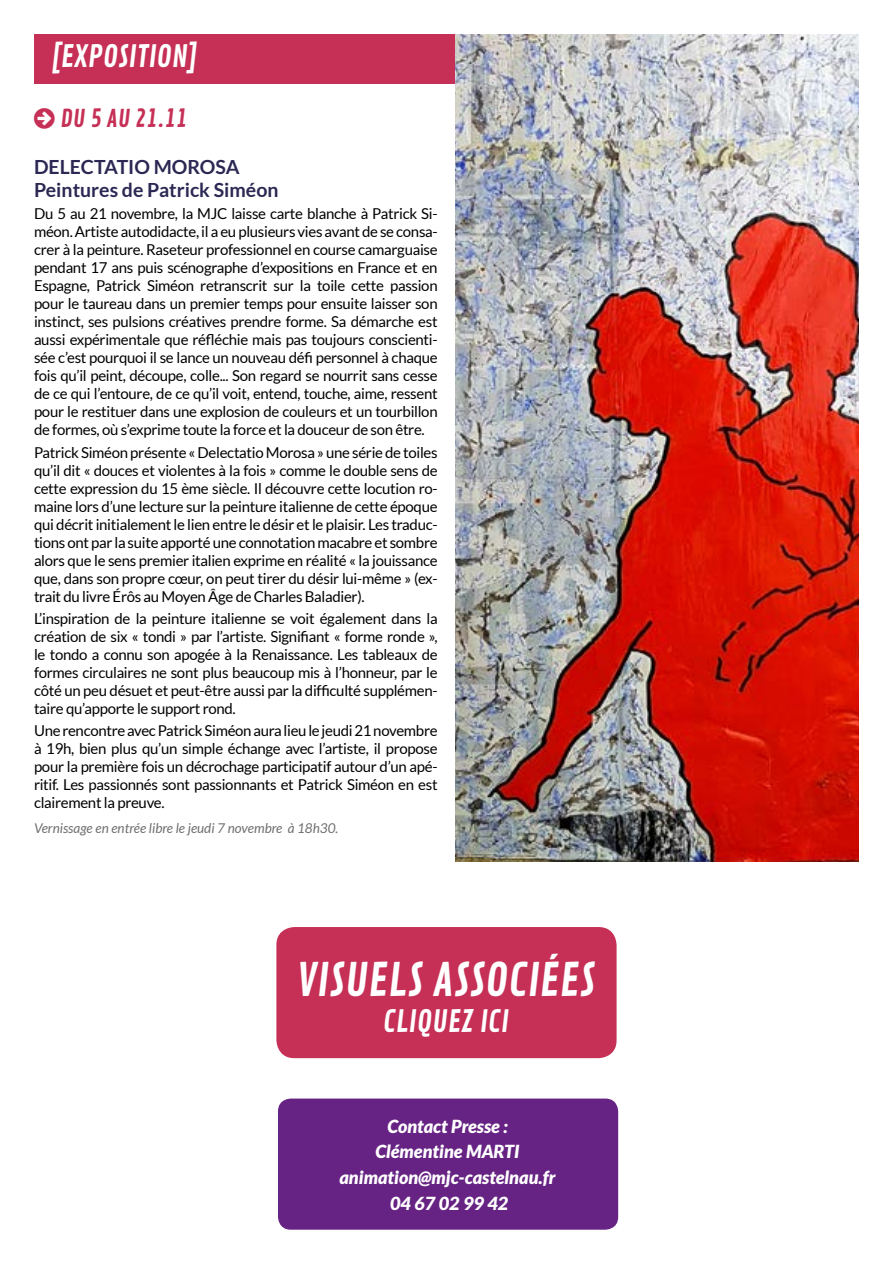
<style>
.page{position:relative;width:893px;height:1263px;background:#fff}
.page>*{position:absolute;margin:0;border:0;box-sizing:border-box;transform-origin:0 0}
.t1{font:45px "Contrail One";color:#fff}
.t2{font:30px "Contrail One";color:#fff}
.t3{font:24px "Contrail One";color:#c63056}
.t4{font:700 19.5px/23.4px "Lato";color:#2b2853}
.t5{font:italic 900 18px/25.8px "Lato";color:#fff;text-align:center}
.t6{font:15px/18px "Lato";letter-spacing:-.02em;color:#000;text-align:justify}
.t7{font:italic 13.5px "Lato";color:#706f6f}
</style>
<div class="page">
<div style="left:34px;top:34px;width:422px;height:50px;background:#c63056"></div>
<img style="left:455px;top:34px;width:404px;height:827px">
<div style="left:278px;top:1098px;width:340px;height:132px;background:#662383;border-radius:13px"></div>
<div style="left:276px;top:927px;width:341px;height:131px;background:#c63056;border-radius:18px"></div>
<h2 class="t2" style="left:51px;top:38px;width:149px">[EXPOSITION]</h2>
<h3 class="t3" style="left:61px;top:104px;width:128px">DU 5 AU 21.11</h3>
<h3 class="t4" style="left:34px;top:155px;width:246px">DELECTATIO MOROSA<br>Peintures de Patrick Siméon</h3>
<p class="t6" style="left:34px;top:205px;width:405px">Du 5 au 21 novembre, la MJC laisse carte blanche à Patrick Si&shy;méon. Artiste autodidacte, il a eu plusieurs vies avant de se consa&shy;crer à la peinture. Raseteur professionnel en course camarguaise pendant 17 ans puis scénographe d’expositions en France et en Espagne, Patrick Siméon retranscrit sur la toile cette passion pour le taureau dans un premier temps pour ensuite laisser son instinct, ses pulsions créatives prendre forme. Sa démarche est aussi expérimentale que réfléchie mais pas toujours conscienti&shy;sée c’est pourquoi il se lance un nouveau défi personnel à chaque fois qu’il peint, découpe, colle... Son regard se nourrit sans cesse de ce qui l’entoure, de ce qu’il voit, entend, touche, aime, ressent pour le restituer dans une explosion de couleurs et un tourbillon de formes, où s’exprime toute la force et la douceur de son être.</p>
<p class="t6" style="left:34px;top:443px;width:405px">Patrick Siméon présente « Delectatio Morosa » une série de toiles qu’il dit « douces et violentes à la fois » comme le double sens de cette expression du 15 ème siècle. Il découvre cette locution ro&shy;maine lors d’une lecture sur la peinture italienne de cette époque qui décrit initialement le lien entre le désir et le plaisir. Les traduc&shy;tions ont par la suite apporté une connotation macabre et sombre alors que le sens premier italien exprime en réalité « la jouissance que, dans son propre cœur, on peut tirer du désir lui-même » (ex&shy;trait du livre Érôs au Moyen Âge de Charles Baladier).</p>
<p class="t6" style="left:34px;top:609px;width:405px">L’inspiration de la peinture italienne se voit également dans la création de six « tondi » par l’artiste. Signifiant « forme ronde », le tondo a connu son apogée à la Renaissance. Les tableaux de formes circulaires ne sont plus beaucoup mis à l’honneur, par le côté un peu désuet et peut-être aussi par la difficulté supplémen&shy;taire qu’apporte le support rond.</p>
<p class="t6" style="left:34px;top:722px;width:405px">Une rencontre avec Patrick Siméon aura lieu le jeudi 21 novembre à 19h, bien plus qu’un simple échange avec l’artiste, il propose pour la première fois un décrochage participatif autour d’un apé&shy;ritif. Les passionnés sont passionnants et Patrick Siméon en est clairement la preuve.</p>
<p class="t7" style="left:34px;top:820px;width:306px">Vernissage en entrée libre le jeudi 7 novembre à 18h30.</p>
<h1 class="t1" style="left:297px;top:953px;width:300px">VISUELS ASSOCIÉES</h1>
<h2 class="t2" style="left:383px;top:1003px;width:128px">CLIQUEZ ICI</h2>
<p class="t5" style="left:339px;top:1113px;width:218px">Contact Presse :<br>Clémentine MARTI animation@mjc-castelnau.fr<br>04 67 02 99 42</p>
</div>
